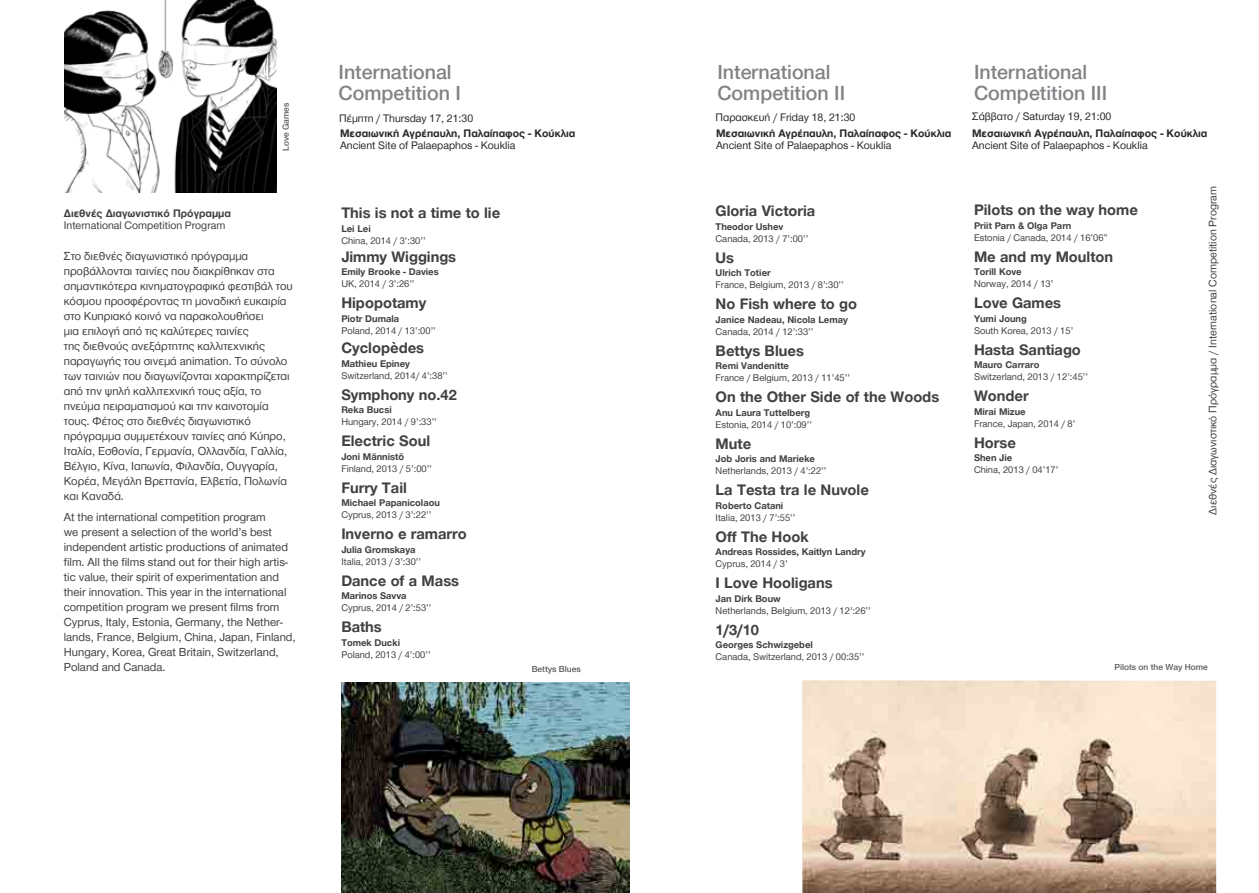
<style>
.page{position:relative;width:1259px;height:893px;background:#fff}
.page>*{position:absolute;margin:0;border:0;box-sizing:border-box;transform-origin:0 0}
.t1{font:500 21px/21px "CF Helvetica";color:#808285}
.t2{font:700 15.6px "CF Helvetica";color:#414042}
.t3{font:12px/15px "CF Helvetica";color:#414042}
.t4{font:11.25px "CF Helvetica";color:#292829}
.t5{font:700 11.25px "CF Helvetica";color:#292829}
.t6{font:11.25px "CF Helvetica";color:#414042}
.t7{font:700 11.25px "CF Helvetica";color:#414042}
.t8{font:10.05px "CF Helvetica";color:#414042}
.t9{font:700 10.05px "CF Helvetica";color:#414042}
.t10{font:500 9px "CF Helvetica";color:#58595b}
</style>
<div class="page">
<img style="left:64px;top:0;width:213px;height:193px">
<img style="left:802px;top:680px;width:414px;height:213px">
<img style="left:342px;top:682px;width:287px;height:211px">
<h1 class="t1" style="left:338px;top:62px;width:124px">International<br>Competition I</h1>
<h1 class="t1" style="left:717px;top:62px;width:129px">International<br>Competition II</h1>
<h1 class="t1" style="left:974px;top:62px;width:135px">International<br>Competition III</h1>
<p class="t4" style="left:339px;top:113px;width:135px">Πέμπτη / Thursday 17, 21:30</p>
<p class="t10" style="left:281px;top:151px;width:50px;rotate:-90deg">Love Games</p>
<p class="t4" style="left:715px;top:112px;width:141px">Παρασκευή / Friday 18, 21:30</p>
<p class="t4" style="left:972px;top:110px;width:141px">Σάββατο / Saturday 19, 21:00</p>
<p class="t5" style="left:340px;top:127px;width:237px">Μεσαιωνική Αγρέπαυλη, Παλαίπαφος - Κούκλια</p>
<p class="t4" style="left:340px;top:139px;width:177px">Ancient Site of Palaepaphos - Κouklia</p>
<p class="t5" style="left:716px;top:127px;width:237px">Μεσαιωνική Αγρέπαυλη, Παλαίπαφος - Κούκλια</p>
<p class="t4" style="left:716px;top:139px;width:177px">Ancient Site of Palaepaphos - Κouklia</p>
<p class="t5" style="left:972px;top:127px;width:237px">Μεσαιωνική Αγρέπαυλη, Παλαίπαφος - Κούκλια</p>
<p class="t4" style="left:972px;top:139px;width:177px">Ancient Site of Palaepaphos - Κouklia</p>
<p class="t7" style="left:64px;top:207px;width:169px">Διεθνές Διαγωνιστικό Πρόγραμμα</p>
<p class="t6" style="left:64px;top:219px;width:163px">International Competition Program</p>
<p class="t3" style="left:64px;top:248px;width:230px">Στο διεθνές διαγωνιστικό πρόγραµµα προβάλλονται ταινίες που διακρίθηκαν στα σηµαντικότερα κινηµατογραφικά φεστιβάλ του κόσµου προσφέροντας τη µοναδική ευκαιρία στο Κυπριακό κοινό να παρακολουθήσει<br>µια επιλογή από τις καλύτερες ταινίες<br>της διεθνούς ανεξάρτητης καλλιτεχνικής παραγωγής του σινεµά animation. Το σύνολο των ταινιών που διαγωνίζονται χαρακτηρίζεται από την ψηλή καλλιτεχνική τους αξία, το πνεύµα πειραµατισµού και την καινοτοµία τους. Φέτος στο διεθνές διαγωνιστικό πρόγραµµα συµµετέχουν ταινίες από Κύπρο, Ιταλία, Εσθονία, Γερµανία, Ολλανδία, Γαλλία, Βέλγιο, Κίνα, Ιαπωνία, Φιλανδία, Ουγγαρία, Κορέα, Μεγάλη Βρεττανία, Ελβετία, Πολωνία και Καναδά.</p>
<p class="t3" style="left:64px;top:509px;width:233px">At the international competition program<br>we present a selection of the world’s best independent artistic productions of animated film. All the films stand out for their high artis&shy;tic value, their spirit of experimentation and their innovation. This year in the international competition program we present films from Cyprus, Italy, Estonia, Germany, the Nether&shy;lands, France, Belgium, China, Japan, Finland, Hungary, Korea, Great Britain, Switzerland, Poland and Canada.</p>
<h2 class="t2" style="left:341px;top:205px;width:160px">This is not a time to lie</h2>
<p class="t9" style="left:341px;top:223px;width:31px">Lei Lei</p>
<p class="t8" style="left:341px;top:235px;width:86px">China, 2014 / 3’:30’’</p>
<h2 class="t2" style="left:341px;top:248px;width:116px">Jimmy Wiggings</h2>
<p class="t9" style="left:341px;top:266px;width:99px">Emily Brooke - Davies</p>
<p class="t8" style="left:341px;top:278px;width:75px">UK, 2014 / 3’:26’’</p>
<h2 class="t2" style="left:341px;top:295px;width:87px">Hipopotamy</h2>
<p class="t9" style="left:341px;top:313px;width:59px">Piotr Dumala</p>
<p class="t8" style="left:341px;top:325px;width:96px">Poland, 2014 / 13’:00’’</p>
<h2 class="t2" style="left:341px;top:340px;width:84px">Cyclopèdes</h2>
<p class="t9" style="left:341px;top:358px;width:70px">Mathieu Epiney</p>
<p class="t8" style="left:341px;top:370px;width:108px">Switzerland, 2014/ 4’:38’’</p>
<h2 class="t2" style="left:341px;top:386px;width:117px">Symphony no.42</h2>
<p class="t9" style="left:341px;top:404px;width:52px">Reka Bucsi</p>
<p class="t8" style="left:341px;top:416px;width:97px">Hungary, 2014 / 9’:33’’</p>
<h2 class="t2" style="left:341px;top:433px;width:90px">Electric Soul</h2>
<p class="t9" style="left:341px;top:451px;width:64px">Joni Männistö</p>
<p class="t8" style="left:341px;top:463px;width:92px">Finland, 2013 / 5’:00’’</p>
<h2 class="t2" style="left:341px;top:479px;width:67px">Furry Tail</h2>
<p class="t9" style="left:341px;top:497px;width:100px">Michael Papanicolaou</p>
<p class="t8" style="left:341px;top:509px;width:92px">Cyprus, 2013 / 3’:22’’</p>
<h2 class="t2" style="left:341px;top:526px;width:127px">Inverno e ramarro</h2>
<p class="t9" style="left:341px;top:544px;width:76px">Julia Gromskaya</p>
<p class="t8" style="left:341px;top:556px;width:81px">Italia, 2013 / 3’:30’’</p>
<h2 class="t2" style="left:341px;top:572px;width:119px">Dance of a Mass</h2>
<p class="t9" style="left:341px;top:590px;width:67px">Marinos Savva</p>
<p class="t8" style="left:341px;top:602px;width:92px">Cyprus, 2014 / 2’:53’’</p>
<h2 class="t2" style="left:341px;top:619px;width:42px">Baths</h2>
<p class="t9" style="left:341px;top:637px;width:60px">Tomek Ducki</p>
<p class="t8" style="left:341px;top:649px;width:91px">Poland, 2013 / 4’:00’’</p>
<p class="t10" style="left:531px;top:664px;width:51px">Bettys Blues</p>
<h2 class="t2" style="left:715px;top:203px;width:101px">Gloria Victoria</h2>
<p class="t9" style="left:715px;top:221px;width:69px">Theodor Ushev</p>
<p class="t8" style="left:715px;top:233px;width:94px">Canada, 2013 / 7’:00’’</p>
<h2 class="t2" style="left:715px;top:249px;width:20px">Us</h2>
<p class="t9" style="left:715px;top:267px;width:57px">Ulrich Totier</p>
<p class="t8" style="left:715px;top:279px;width:130px">France, Belgium, 2013 / 8’:30’’</p>
<h2 class="t2" style="left:715px;top:296px;width:143px">No Fish where to go</h2>
<p class="t9" style="left:715px;top:314px;width:134px">Janice Nadeau, Nicola Lemay</p>
<p class="t8" style="left:715px;top:326px;width:99px">Canada, 2014 / 12’:33’’</p>
<h2 class="t2" style="left:715px;top:342px;width:90px">Bettys Blues</h2>
<p class="t9" style="left:715px;top:360px;width:75px">Remi Vandenitte</p>
<p class="t8" style="left:715px;top:372px;width:136px">France / Belgium, 2013 / 11’45’’</p>
<h2 class="t2" style="left:715px;top:389px;width:225px">On the Other Side of the Woods</h2>
<p class="t9" style="left:715px;top:407px;width:96px">Anu Laura Tuttelberg</p>
<p class="t8" style="left:715px;top:419px;width:98px">Estonia, 2014 / 10’:09’’</p>
<h2 class="t2" style="left:715px;top:435px;width:37px">Mute</h2>
<p class="t9" style="left:715px;top:453px;width:101px">Job Joris and Marieke</p>
<p class="t8" style="left:715px;top:465px;width:112px">Netherlands, 2013 / 4’:22’’</p>
<h2 class="t2" style="left:715px;top:482px;width:155px">La Testa tra le Nuvole</h2>
<p class="t9" style="left:715px;top:500px;width:69px">Roberto Catani</p>
<p class="t8" style="left:715px;top:512px;width:81px">Italia, 2013 / 7’:55’’</p>
<h2 class="t2" style="left:715px;top:528px;width:95px">Off The Hook</h2>
<p class="t9" style="left:715px;top:546px;width:152px">Andreas Rossides, Kaitlyn Landry</p>
<p class="t8" style="left:715px;top:558px;width:73px">Cyprus, 2014 / 3’</p>
<h2 class="t2" style="left:715px;top:575px;width:118px">I Love Hooligans</h2>
<p class="t9" style="left:715px;top:593px;width:67px">Jan Dirk Bouw</p>
<p class="t8" style="left:715px;top:605px;width:157px">Netherlands, Belgium, 2013 / 12’:26’’</p>
<h2 class="t2" style="left:715px;top:621px;width:45px">1/3/10</h2>
<p class="t9" style="left:715px;top:639px;width:99px">Georges Schwizgebel</p>
<p class="t8" style="left:715px;top:651px;width:150px">Canada, Switzerland, 2013 / 00:35’’</p>
<h2 class="t2" style="left:974px;top:202px;width:165px">Pilots on the way home</h2>
<p class="t9" style="left:974px;top:220px;width:99px">Priit Parn &amp; Olga Parn</p>
<p class="t8" style="left:974px;top:232px;width:135px">Estonia / Canada, 2014 / 16’06”</p>
<h2 class="t2" style="left:974px;top:248px;width:141px">Me and my Moulton</h2>
<p class="t9" style="left:974px;top:266px;width:49px">Torill Kove</p>
<p class="t8" style="left:974px;top:278px;width:81px">Norway, 2014 / 13’</p>
<h2 class="t2" style="left:974px;top:295px;width:89px">Love Games</h2>
<p class="t9" style="left:974px;top:313px;width:54px">Yumi Joung</p>
<p class="t8" style="left:974px;top:325px;width:101px">South Korea, 2013 / 15’</p>
<h2 class="t2" style="left:974px;top:341px;width:108px">Hasta Santiago</h2>
<p class="t9" style="left:974px;top:359px;width:67px">Mauro Carraro</p>
<p class="t8" style="left:974px;top:371px;width:115px">Switzerland, 2013 / 12’:45’’</p>
<h2 class="t2" style="left:974px;top:388px;width:56px">Wonder</h2>
<p class="t9" style="left:974px;top:406px;width:53px">Mirai Mizue</p>
<p class="t8" style="left:974px;top:418px;width:103px">France, Japan, 2014 / 8’</p>
<h2 class="t2" style="left:974px;top:434px;width:43px">Horse</h2>
<p class="t9" style="left:974px;top:452px;width:40px">Shen Jie</p>
<p class="t8" style="left:974px;top:464px;width:86px">China, 2013 / 04’17’</p>
<p class="t6" style="left:1206px;top:514px;width:330px;rotate:-90deg">Διεθνές Διαγωνιστικό Πρόγραμμα / International Competition Program</p>
<p class="t10" style="left:1114px;top:663px;width:95px">Pilots on the Way Home</p>
</div>
